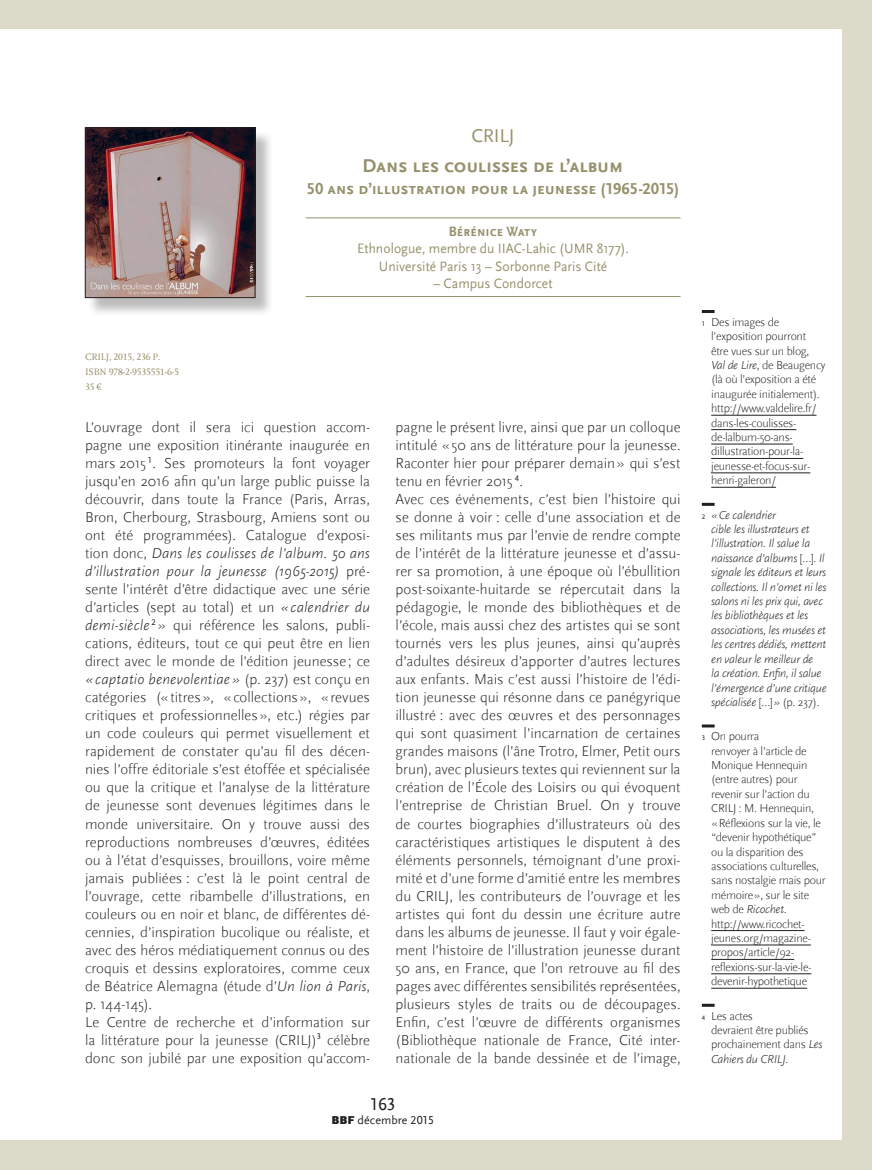
<style>
.page{position:relative;width:872px;height:1170px;background:#fff}
.page>*{position:absolute;margin:0;border:0;box-sizing:border-box;transform-origin:0 0}
.t1{font:700 19.5px "Scala Sans Caps";letter-spacing:-.01em;color:#96916c}
.t2{font:19.5px "Scala Sans Caps";letter-spacing:-.015em;color:#96916c}
.t3{font:18px "Scala Sans LF";color:#231f20}
.t4{font:700 16.5px "Scala Sans Caps";letter-spacing:-.005em;color:#96916c}
.t5{font:300 15px/18px "Scala Sans";color:#231f20}
.t6{font:14.25px/17.1px "Scala Sans";color:#96916c;text-align:center;scale:.95 1}
.t7{font:700 14.25px "Scala Sans Caps";color:#96916c;scale:.95 1}
.t8{font:300 12px/14.4px "Scala Sans";letter-spacing:-.025em;color:#231f20}
.t9{font:italic 300 12px/14.4px "Scala Sans";letter-spacing:-.025em;color:#231f20}
.t10{font:12px "Scala Sans LF";letter-spacing:.01em;color:#231f20}
.t11{font:9.75px/15px "Scala LF";letter-spacing:-.025em;color:#96916c}
.s1{font-style:italic}
.s2{font-family:"Scala Sans";font-weight:900}
.s3{font-family:"Scala Sans LF";font-weight:400;font-size:6.9px}
.s4{font-family:"Scala Sans LF";font-weight:400;font-style:normal;font-size:6.9px}
.s5{font-style:normal}
</style>
<div class="page">
<div style="left:0;top:0;width:872px;height:1169px;background:#dcdbca"></div>
<div style="left:0;top:30px;width:842px;height:1110px;background:#fff"></div>
<svg style="left:702px;top:310px;width:12px;height:3px"></svg>
<hr style="left:711px;top:415px;width:105px;height:1px;background:#231f20">
<hr style="left:711px;top:429px;width:85px;height:1px;background:#231f20">
<hr style="left:711px;top:444px;width:81px;height:1px;background:#231f20">
<hr style="left:711px;top:458px;width:92px;height:1px;background:#231f20">
<hr style="left:711px;top:472px;width:99px;height:1px;background:#231f20">
<hr style="left:711px;top:487px;width:65px;height:1px;background:#231f20">
<svg style="left:702px;top:503px;width:12px;height:3px"></svg>
<svg style="left:702px;top:724px;width:12px;height:3px"></svg>
<hr style="left:711px;top:930px;width:93px;height:1px;background:#231f20">
<hr style="left:711px;top:944px;width:100px;height:1px;background:#231f20">
<hr style="left:711px;top:959px;width:83px;height:1px;background:#231f20">
<hr style="left:711px;top:973px;width:100px;height:1px;background:#231f20">
<hr style="left:711px;top:987px;width:96px;height:1px;background:#231f20">
<svg style="left:702px;top:1003px;width:12px;height:3px"></svg>
<div style="left:87px;top:130px;width:187px;height:186px;background:#231f20;opacity:.3"></div>
<img style="left:87px;top:130px;width:166px;height:166px">
<div style="left:85px;top:128px;width:170px;height:170px;border:1px solid #231f20"></div>
<hr style="left:305px;top:217px;width:375px;height:1px;background:#96916c">
<hr style="left:305px;top:296px;width:375px;height:1px;background:#96916c">
<p class="t11" style="left:85px;top:350px;width:95px">CRILJ, 2015, 236 P.<br>ISBN 978-2-9535551-6-5<br>35 €</p>
<h1 class="t2" style="left:471px;top:125px;width:45px">CRILJ</h1>
<h1 class="t1" style="left:362px;top:154px;width:262px">Dans les coulisses de l’album</h1>
<p class="t4" style="left:307px;top:179px;width:374px">50 ans d’illustration pour la jeunesse (1965-2015)</p>
<p class="t7" style="left:449px;top:224px;width:95px">Bérénice Waty</p>
<p class="t6" style="left:357px;top:240px;width:287px">Ethnologue, membre du IIAC-Lahic (UMR 8177).<br>Université Paris 13 – Sorbonne Paris Cité</p>
<p class="t6" style="left:433px;top:275px;width:127px">– Campus Condorcet</p>
<p class="t5" style="left:85px;top:418px;width:286px">L’ouvrage dont il sera ici question accom&shy;pagne une exposition itinérante inaugurée en mars 2015 <sup>1</sup>. Ses promoteurs la font voyager jusqu’en 2016 afin qu’un large public puisse la découvrir, dans toute la France (Paris, Arras, Bron, Cherbourg, Strasbourg, Amiens sont ou ont été programmées). Catalogue d’exposi&shy;tion donc, <span class="s1">Dans les coulisses de l’album. 50 ans d’illustration pour la jeunesse (1965-2015)</span> pré&shy;sente l’intérêt d’être didactique avec une série d’articles (sept au total) et un <span class="s1">«calendrier du demi-siècle</span> <sup>2</sup> <span class="s1">»</span> qui référence les salons, publi&shy;cations, éditeurs, tout ce qui peut être en lien direct avec le monde de l’édition jeunesse ; ce <span class="s1">«captatio benevolentiae»</span> (p. 237) est conçu en catégories («titres», «collections», «revues critiques et professionnelles», etc.) régies par un code couleurs qui permet visuellement et rapidement de constater qu’au fil des décen&shy;nies l’offre éditoriale s’est étoffée et spécialisée ou que la critique et l’analyse de la littérature de jeunesse sont devenues légitimes dans le monde universitaire. On y trouve aussi des reproductions nombreuses d’œuvres, éditées ou à l’état d’esquisses, brouillons, voire même jamais publiées : c’est là le point central de l’ouvrage, cette ribambelle d’illustrations, en couleurs ou en noir et blanc, de différentes dé&shy;cennies, d’inspiration bucolique ou réaliste, et avec des héros médiatiquement connus ou des croquis et dessins exploratoires, comme ceux de Béatrice Alemagna (étude d’<span class="s1">Un lion à Paris</span>, p. 144-145).<br>Le Centre de recherche et d’information sur la littérature pour la jeunesse (CRILJ)<sup>3</sup> célèbre donc son jubilé par une exposition qu’accom-</p>
<p class="t5" style="left:395px;top:418px;width:286px">pagne le présent livre, ainsi que par un colloque intitulé «50 ans de littérature pour la jeunesse.<br>Raconter hier pour préparer demain» qui s’est tenu en février 2015 <sup>4</sup>.<br>Avec ces événements, c’est bien l’histoire qui se donne à voir : celle d’une association et de ses militants mus par l’envie de rendre compte de l’intérêt de la littérature jeunesse et d’assu&shy;rer sa promotion, à une époque où l’ébullition post-soixante-huitarde se répercutait dans la pédagogie, le monde des bibliothèques et de l’école, mais aussi chez des artistes qui se sont tournés vers les plus jeunes, ainsi qu’auprès d’adultes désireux d’apporter d’autres lectures aux enfants. Mais c’est aussi l’histoire de l’édi&shy;tion jeunesse qui résonne dans ce panégyrique illustré : avec des œuvres et des personnages qui sont quasiment l’incarnation de certaines grandes maisons (l’âne Trotro, Elmer, Petit ours brun), avec plusieurs textes qui reviennent sur la création de l’École des Loisirs ou qui évoquent l’entreprise de Christian Bruel. On y trouve de courtes biographies d’illustrateurs où des caractéristiques artistiques le disputent à des éléments personnels, témoignant d’une proxi&shy;mité et d’une forme d’amitié entre les membres du CRILJ, les contributeurs de l’ouvrage et les artistes qui font du dessin une écriture autre dans les albums de jeunesse. Il faut y voir égale&shy;ment l’histoire de l’illustration jeunesse durant 50 ans, en France, que l’on retrouve au fil des pages avec différentes sensibilités représentées, plusieurs styles de traits ou de découpages.<br>Enfin, c’est l’œuvre de différents organismes (Bibliothèque nationale de France, Cité inter&shy;nationale de la bande dessinée et de l’image,</p>
<p class="t3" style="left:370px;top:1094px;width:27px">163</p>
<p class="t10" style="left:331px;top:1113px;width:104px"><span class="s2">BBF</span> décembre 2015</p>
<p class="t8" style="left:711px;top:315px;width:116px;text-indent:-9px"><span class="s3">1</span> Des images de l’exposition pourront être vues sur un blog,<br><span class="s1">Val de Lire</span>, de Beaugency (là où l’exposition a été inaugurée initialement). http://www.valdelire.fr/ dans-les-coulisses&shy;de-lalbum-50-ans&shy;dillustration-pour-la&shy;jeunesse-et-focus-sur&shy;henri-galeron/</p>
<p class="t9" style="left:711px;top:507px;width:117px;text-indent:-9px"><span class="s4">2</span> «Ce calendrier<br>cible les illustrateurs et l’illustration. Il salue la naissance d’albums <span class="s5">[…].</span> Il signale les éditeurs et leurs collections. Il n’omet ni les salons ni les prix qui, avec les bibliothèques et les associations, les musées et les centres dédiés, mettent en valeur le meilleur de<br>la création. Enfin, il salue l’émergence d’une critique spécialisée <span class="s5">[…]</span>» <span class="s5">(p. 237).</span></p>
<p class="t8" style="left:711px;top:729px;width:116px;text-indent:-9px"><span class="s3">3</span> On pourra<br>renvoyer à l’article de<br>Monique Hennequin (entre autres) pour revenir sur l’action du<br>CRILJ : M. Hennequin, «Réflexions sur la vie, le “devenir hypothétique” ou la disparition des associations culturelles, sans nostalgie mais pour mémoire», sur le site web de <span class="s1">Ricochet</span>. http://www.ricochet&shy;jeunes.org/magazine&shy;propos/article/92- reflexions-sur-la-vie-le&shy;devenir-hypothetique</p>
<p class="t8" style="left:711px;top:1008px;width:113px;text-indent:-9px"><span class="s3">4</span> Les actes<br>devraient être publiés prochainement dans <span class="s1">Les<br>Cahiers du CRILJ</span>.</p>
</div>
